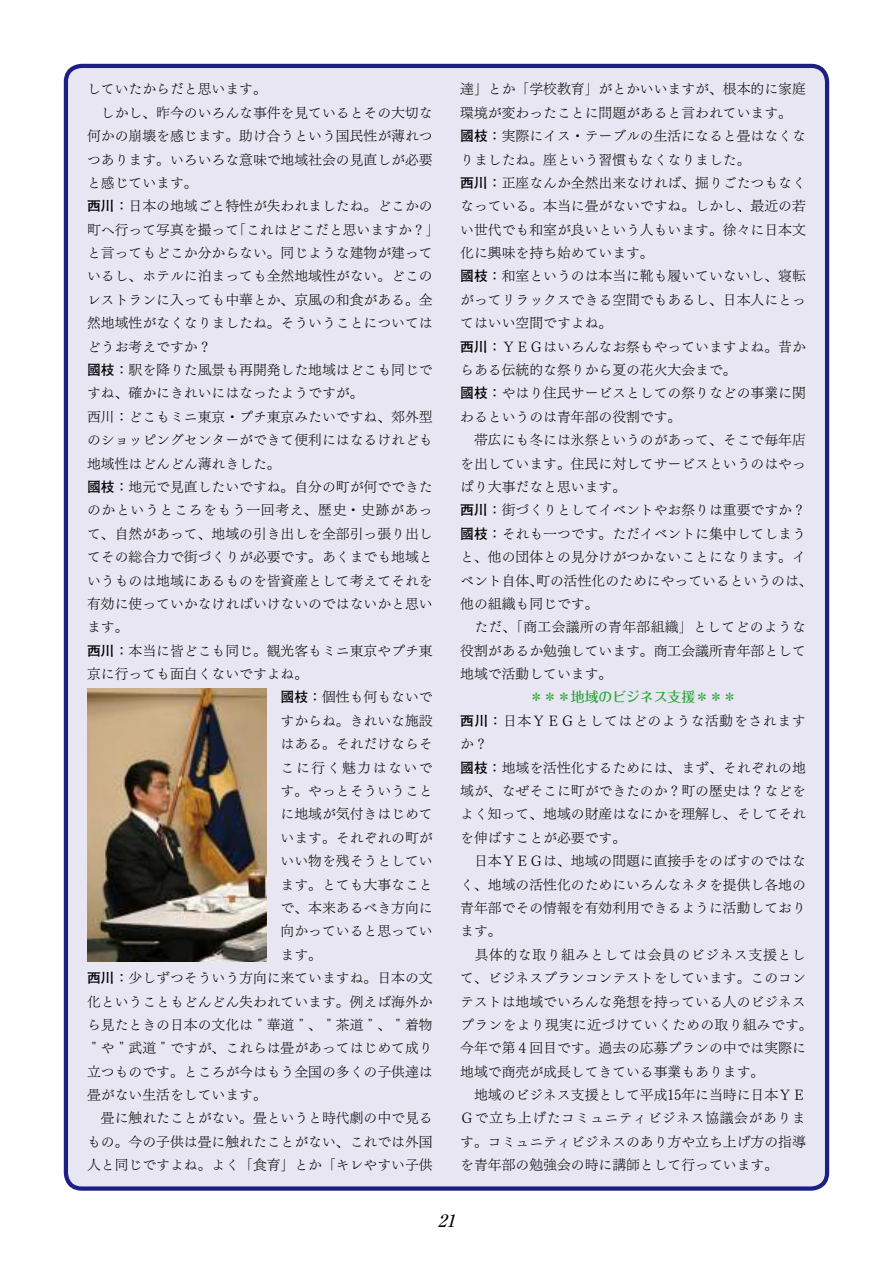
<style>
.page{position:relative;width:893px;height:1263px;background:#fff}
.page>*{position:absolute;margin:0;border:0;box-sizing:border-box;transform-origin:0 0}
.t1{font:italic 500 16.95px "Ryumin Pr 5";color:#000}
.t2{font:13.8px/23.4px "Tsuku Min Pro L";color:#000}
.t3{font:13.8px "Tsuku Min Pro L";letter-spacing:.05em;color:#000}
.t4{font:500 13.8px "Folk Pro";color:#2ba738}
.t5{font:13.8px "Tsuku Min Pro L";letter-spacing:.11em;color:#000}
.s1{font-family:"Futo Go B101 Pr 5";font-weight:700}
</style>
<div class="page">
<div style="left:66px;top:66px;width:761px;height:1122px;background:#e8e6f3;border-radius:16px"></div>
<div style="left:64px;top:64px;width:765px;height:1127px;border:4px solid #1d1f87;border-radius:16px"></div>
<img style="left:87px;top:689px;width:180px;height:272px">
<p class="t2" style="left:87px;top:76px;width:181px">していたからだと思います。</p>
<p class="t2" style="left:87px;top:99px;width:347px">　しかし、昨今のいろんな事件を見ているとその大切な</p>
<p class="t2" style="left:87px;top:122px;width:347px">何かの崩壊を感じます。助け合うという国民性が薄れつ</p>
<p class="t2" style="left:87px;top:146px;width:347px">つあります。いろいろな意味で地域社会の見直しが必要</p>
<p class="t2" style="left:87px;top:169px;width:112px">と感じています。</p>
<p class="t2" style="left:87px;top:193px;width:347px"><span class="s1">西川：</span>日本の地域ごと特性が失われましたね。どこかの</p>
<p class="t2" style="left:87px;top:216px;width:354px">町へ行って写真を撮って「これはどこだと思いますか？」</p>
<p class="t2" style="left:87px;top:239px;width:347px">と言ってもどこか分からない。同じような建物が建って</p>
<p class="t2" style="left:87px;top:263px;width:347px">いるし、ホテルに泊まっても全然地域性がない。どこの</p>
<p class="t2" style="left:87px;top:286px;width:347px">レストランに入っても中華とか、京風の和食がある。全</p>
<p class="t2" style="left:87px;top:310px;width:347px">然地域性がなくなりましたね。そういうことについては</p>
<p class="t2" style="left:87px;top:333px;width:126px">どうお考えですか？</p>
<p class="t2" style="left:87px;top:356px;width:347px"><span class="s1">國枝：</span>駅を降りた風景も再開発した地域はどこも同じで</p>
<p class="t2" style="left:87px;top:380px;width:278px">すね、確かにきれいにはなったようですが。</p>
<p class="t2" style="left:87px;top:403px;width:347px">西川：どこもミニ東京・プチ東京みたいですね、郊外型</p>
<p class="t2" style="left:87px;top:426px;width:347px">のショッピングセンターができて便利にはなるけれども</p>
<p class="t2" style="left:87px;top:450px;width:195px">地域性はどんどん薄れきした。</p>
<p class="t2" style="left:87px;top:473px;width:347px"><span class="s1">國枝：</span>地元で見直したいですね。自分の町が何でできた</p>
<p class="t3" style="left:87px;top:498px;width:347px">のかというところをもう一回考え、歴史・史跡があっ</p>
<p class="t2" style="left:87px;top:520px;width:347px">て、自然があって、地域の引き出しを全部引っ張り出し</p>
<p class="t2" style="left:87px;top:543px;width:347px">てその総合力で街づくりが必要です。あくまでも地域と</p>
<p class="t2" style="left:87px;top:567px;width:347px">いうものは地域にあるものを皆資産として考えてそれを</p>
<p class="t2" style="left:87px;top:590px;width:347px">有効に使っていかなければいけないのではないかと思い</p>
<p class="t2" style="left:87px;top:614px;width:43px">ます。</p>
<p class="t2" style="left:87px;top:637px;width:347px"><span class="s1">西川：</span>本当に皆どこも同じ。観光客もミニ東京やプチ東</p>
<p class="t2" style="left:87px;top:660px;width:223px">京に行っても面白くないですよね。</p>
<p class="t2" style="left:281px;top:684px;width:154px"><span class="s1">國枝：</span>個性も何もないで</p>
<p class="t2" style="left:281px;top:707px;width:154px">すからね。きれいな施設</p>
<p class="t2" style="left:281px;top:731px;width:154px">はある。それだけならそ</p>
<p class="t5" style="left:281px;top:755px;width:153px">こに行く魅力はないで</p>
<p class="t2" style="left:281px;top:777px;width:154px">す。やっとそういうこと</p>
<p class="t2" style="left:281px;top:801px;width:154px">に地域が気付きはじめて</p>
<p class="t2" style="left:281px;top:824px;width:154px">います。それぞれの町が</p>
<p class="t2" style="left:281px;top:847px;width:154px">いい物を残そうとしてい</p>
<p class="t2" style="left:281px;top:871px;width:154px">ます。とても大事なこと</p>
<p class="t2" style="left:281px;top:894px;width:154px">で、本来あるべき方向に</p>
<p class="t2" style="left:281px;top:918px;width:154px">向かっていると思ってい</p>
<p class="t2" style="left:281px;top:941px;width:43px">ます。</p>
<p class="t2" style="left:87px;top:964px;width:347px"><span class="s1">西川：</span>少しずつそういう方向に来ていますね。日本の文</p>
<p class="t2" style="left:87px;top:988px;width:347px">化ということもどんどん失われています。例えば海外か</p>
<p class="t2" style="left:87px;top:1011px;width:347px">ら見たときの日本の文化は＂華道＂、＂茶道＂、＂着物</p>
<p class="t2" style="left:87px;top:1035px;width:347px">＂や＂武道＂ですが、これらは畳があってはじめて成り</p>
<p class="t2" style="left:87px;top:1058px;width:347px">立つものです。ところが今はもう全国の多くの子供達は</p>
<p class="t2" style="left:87px;top:1081px;width:181px">畳がない生活をしています。</p>
<p class="t2" style="left:87px;top:1105px;width:347px">　畳に触れたことがない。畳というと時代劇の中で見る</p>
<p class="t2" style="left:87px;top:1128px;width:347px">もの。今の子供は畳に触れたことがない、これでは外国</p>
<p class="t2" style="left:87px;top:1151px;width:347px">人と同じですよね。よく「食育」とか「キレやすい子供</p>
<p class="t2" style="left:460px;top:76px;width:354px">達」とか「学校教育」がとかいいますが、根本的に家庭環境が変わったことに問題があると言われています。<br><span class="s1">國枝：</span>実際にイス・テーブルの生活になると畳はなくなりましたね。座という習慣もなくなりました。<br><span class="s1">西川：</span>正座なんか全然出来なければ、掘りごたつもなくなっている。本当に畳がないですね。しかし、最近の若い世代でも和室が良いという人もいます。徐々に日本文化に興味を持ち始めています。<br><span class="s1">國枝：</span>和室というのは本当に靴も履いていないし、寝転がってリラックスできる空間でもあるし、日本人にとってはいい空間ですよね。<br><span class="s1">西川：</span>ＹＥＧはいろんなお祭もやっていますよね。昔からある伝統的な祭りから夏の花火大会まで。<br><span class="s1">國枝：</span>やはり住民サービスとしての祭りなどの事業に関わるというのは青年部の役割です。<br>　帯広にも冬には氷祭というのがあって、そこで毎年店を出しています。住民に対してサービスというのはやっぱり大事だなと思います。<br><span class="s1">西川：</span>街づくりとしてイベントやお祭りは重要ですか？<span class="s1">國枝：</span>それも一つです。ただイベントに集中してしまうと、他の団体との見分けがつかないことになります。イベント自体、町の活性化のためにやっているというのは、他の組織も同じです。<br>　ただ、「商工会議所の青年部組織」としてどのような役割があるか勉強しています。商工会議所青年部として地域で活動しています。</p>
<p class="t4" style="left:529px;top:685px;width:209px">＊＊＊地域のビジネス支援＊＊＊</p>
<p class="t2" style="left:460px;top:707px;width:354px"><span class="s1">西川：</span>日本ＹＥＧとしてはどのような活動をされますか？<br><span class="s1">國枝：</span>地域を活性化するためには、まず、それぞれの地域が、なぜそこに町ができたのか？町の歴史は？などをよく知って、地域の財産はなにかを理解し、そしてそれを伸ばすことが必要です。<br>　日本ＹＥＧは、地域の問題に直接手をのばすのではなく、地域の活性化のためにいろんなネタを提供し各地の青年部でその情報を有効利用できるように活動しております。<br>　具体的な取り組みとしては会員のビジネス支援として、ビジネスプランコンテストをしています。このコンテストは地域でいろんな発想を持っている人のビジネスプランをより現実に近づけていくための取り組みです。今年で第４回目です。過去の応募プランの中では実際に地域で商売が成長してきている事業もあります。<br>　地域のビジネス支援として平成１５年に当時に日本ＹＥ<br>Ｇで立ち上げたコミュニティビジネス協議会があります。コミュニティビジネスのあり方や立ち上げ方の指導を青年部の勉強会の時に講師として行っています。</p>
<p class="t1" style="left:438px;top:1207px;width:11px">21</p>
</div>
